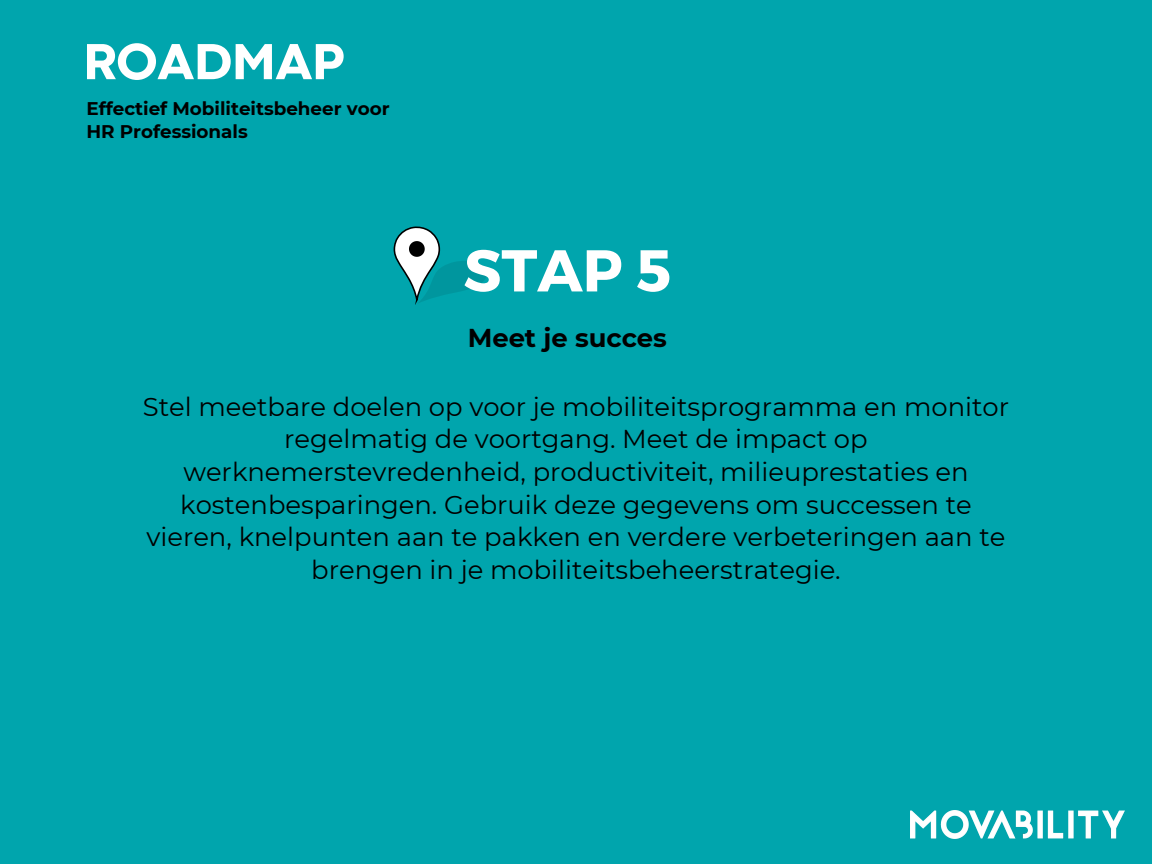
<style>
.page{position:relative;width:1152px;height:864px;background:#00a5ad}
.page>*{position:absolute;margin:0;border:0;box-sizing:border-box;transform-origin:0 0}
.t1{font:700 58.8px "Montserrat";color:#fff}
.t2{font:800 52.8px "Codec Pro";color:#fff}
.t3{font:25.8px/32.7px "Montserrat";color:#000;text-align:center}
.t4{font:700 25.8px "Montserrat";color:#000}
.t5{font:700 18.3px/23.7px "Montserrat";color:#000}
</style>
<div class="page">
<svg style="left:394px;top:226px;width:93px;height:78px"></svg>
<img style="left:910px;top:810px;width:214px;height:28px">
<h1 class="t2" style="left:83px;top:43px;width:262px">ROADMAP</h1>
<h3 class="t5" style="left:86px;top:96px;width:305px">Effectief Mobiliteitsbeheer voor<br>HR Professionals</h3>
<p class="t1" style="left:463px;top:232px;width:209px">STAP 5</p>
<p class="t4" style="left:468px;top:322px;width:201px">Meet je succes</p>
<h4 class="t3" style="left:143px;top:390px;width:868px">Stel meetbare doelen op voor je mobiliteitsprogramma en monitor regelmatig de voortgang. Meet de impact op werknemerstevredenheid, productiviteit, milieuprestaties en kostenbesparingen. Gebruik deze gegevens om successen te vieren, knelpunten aan te pakken en verdere verbeteringen aan te brengen in je mobiliteitsbeheerstrategie.</h4>
</div>
